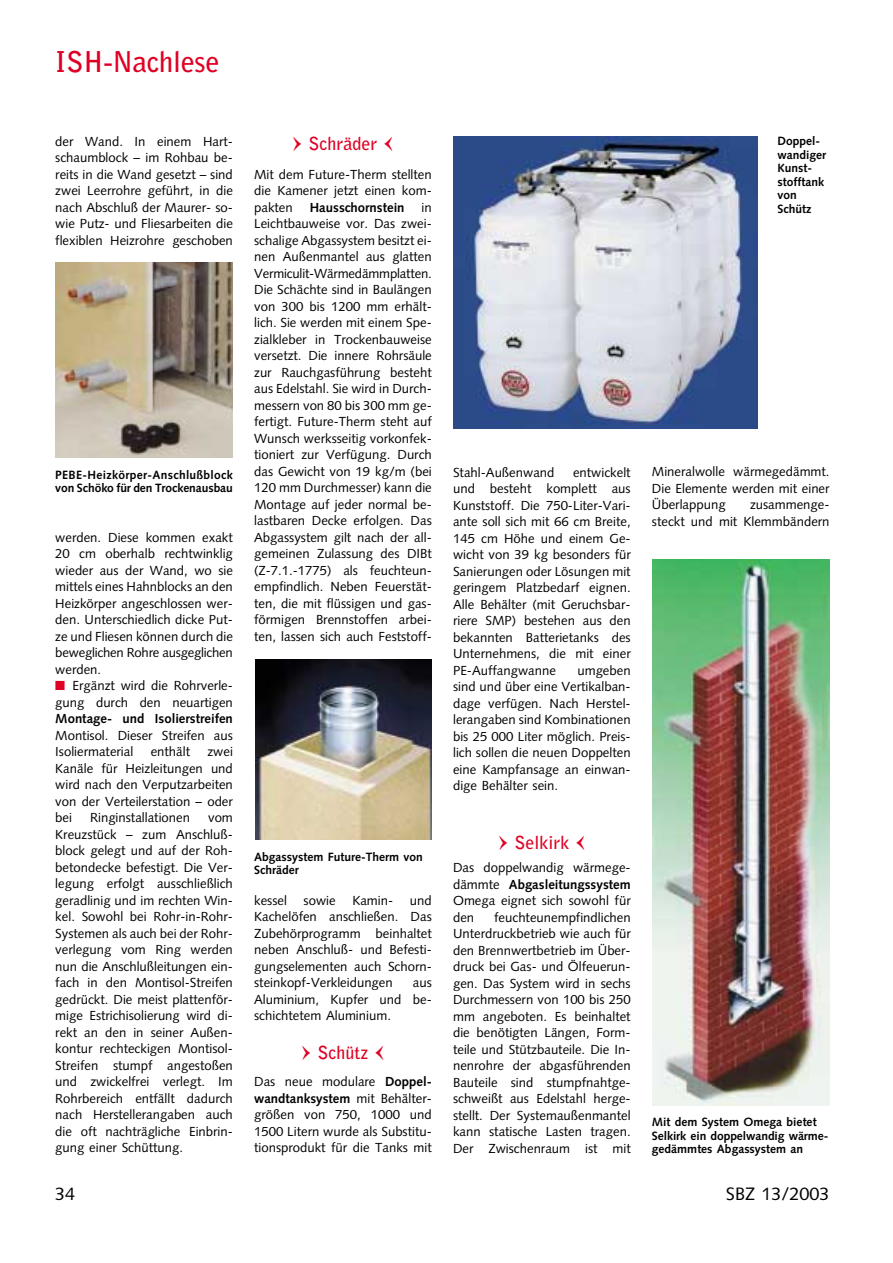
<style>
.page{position:relative;width:893px;height:1263px;background:#fff}
.page>*{position:absolute;margin:0;border:0;box-sizing:border-box;transform-origin:0 0}
.t1{font:700 28.5px "Bell Gothic";letter-spacing:-.01em;color:#df0023}
.t2{font:700 18px "Bell Gothic";color:#df0023}
.t3{font:18px "Syntax";color:#000}
.t4{font:13.2px/16.5px "Syntax";color:#000;text-align:justify}
.t5{font:700 13.2px "Syntax";color:#000}
.t6{font:700 12px/13.5px "Syntax";color:#000}
.t7{font:700 12px/13.5px "Syntax";letter-spacing:.025em;color:#000}
.s1{color:#df0023}
.s2{font-weight:700}
</style>
<div class="page">
<img style="left:55px;top:262px;width:178px;height:196px">
<img style="left:453px;top:136px;width:304px;height:292px">
<img style="left:255px;top:660px;width:177px;height:180px">
<img style="left:652px;top:559px;width:177px;height:546px">
<h1 class="t1" style="left:55px;top:51px;width:166px">ISH-Nachlese</h1>
<p class="t4" style="left:55px;top:134px;width:179px">der Wand. In einem Hart&shy;schaumblock – im Rohbau be&shy;reits in die Wand gesetzt – sind zwei Leerrohre geführt, in die nach Abschluß der Maurer- so&shy;wie Putz- und Fliesarbeiten die flexiblen Heizrohre geschoben</p>
<p class="t7" style="left:55px;top:469px;width:179px">PEBE-Heizkörper-Anschlußblock von Schöko für den Trockenausbau</p>
<p class="t4" style="left:55px;top:530px;width:179px">werden. Diese kommen exakt 20 cm oberhalb rechtwinklig wieder aus der Wand, wo sie mittels eines Hahnblocks an den Heizkörper angeschlossen wer&shy;den. Unterschiedlich dicke Put&shy;ze und Fliesen können durch die beweglichen Rohre ausgeglichen werden.</p>
<p class="t4" style="left:55px;top:679px;width:179px"><span class="s1">■</span> Ergänzt wird die Rohrverle&shy;gung durch den neuartigen</p>
<p class="t5" style="left:55px;top:713px;width:179px">Montage- und Isolierstreifen</p>
<p class="t4" style="left:55px;top:728px;width:179px">Montisol. Dieser Streifen aus<br>Isoliermaterial</p>
<p class="t4" style="left:151px;top:745px;width:41px">enthält</p>
<p class="t4" style="left:55px;top:745px;width:179px;text-indent:152px">zwei Kanäle für Heizleitungen und wird nach den Verputzarbeiten von der Verteilerstation – oder bei</p>
<p class="t4" style="left:90px;top:811px;width:101px">Ringinstallationen</p>
<p class="t4" style="left:55px;top:811px;width:179px;text-indent:153px">vom Kreuzstück – zum Anschluß&shy;block gelegt und auf der Roh&shy;betondecke befestigt. Die Ver&shy;legung erfolgt ausschließlich geradlinig und im rechten Win&shy;kel. Sowohl bei Rohr-in-Rohr-Systemen als auch bei der Rohr&shy;verlegung vom Ring werden nun die Anschlußleitungen ein&shy;fach in den Montisol-Streifen gedrückt. Die meist plattenför&shy;mige Estrichisolierung wird di&shy;rekt an den in seiner Außen&shy;kontur rechteckigen Montisol-Streifen stumpf angestoßen und zwickelfrei verlegt. Im Rohrbereich entfällt dadurch nach Herstellerangaben auch die oft nachträgliche Einbrin&shy;gung einer Schüttung.</p>
<h2 class="t2" style="left:308px;top:136px;width:70px">Schräder</h2>
<p class="t4" style="left:254px;top:167px;width:179px">Mit dem Future-Therm stellten die Kamener jetzt einen kom&shy;pakten</p>
<p class="t5" style="left:310px;top:202px;width:96px">Hausschornstein</p>
<p class="t4" style="left:254px;top:200px;width:179px;text-indent:167px">in Leichtbauweise vor. Das zwei&shy;schalige Abgassystem besitzt ei&shy;nen Außenmantel aus glatten Vermiculit-Wärmedämmplatten.<br>Die Schächte sind in Baulängen von 300 bis 1200 mm erhält&shy;lich. Sie werden mit einem Spe&shy;zialkleber in Trockenbauweise versetzt. Die innere Rohrsäule zur Rauchgasführung besteht aus Edelstahl. Sie wird in Durch&shy;messern von 80 bis 300 mm ge&shy;fertigt. Future-Therm steht auf Wunsch werksseitig vorkonfek&shy;tioniert zur Verfügung. Durch das Gewicht von 19 kg/m (bei 120 mm Durchmesser) kann die Montage auf jeder normal be&shy;lastbaren Decke erfolgen. Das Abgassystem gilt nach der all&shy;gemeinen Zulassung des DIBt (Z-7.1.-1775) als feuchteun&shy;empfindlich. Neben Feuerstät&shy;ten, die mit flüssigen und gas&shy;förmigen Brennstoffen arbei&shy;ten, lassen sich auch Feststoff-</p>
<p class="t6" style="left:254px;top:851px;width:170px">Abgassystem Future-Therm von<br>Schräder</p>
<p class="t4" style="left:254px;top:893px;width:179px;text-indent:156px">und Kachelöfen anschließen. Das Zubehörprogramm beinhaltet neben Anschluß- und Befesti&shy;gungselementen auch Schorn&shy;steinkopf-Verkleidungen</p>
<p class="t4" style="left:254px;top:893px;width:34px">kessel</p>
<p class="t4" style="left:303px;top:893px;width:34px">sowie</p>
<p class="t4" style="left:352px;top:893px;width:42px">Kamin-</p>
<p class="t4" style="left:254px;top:976px;width:179px;text-indent:159px">aus Aluminium, Kupfer und be&shy;schichtetem Aluminium.</p>
<h2 class="t2" style="left:317px;top:1046px;width:52px">Schütz</h2>
<p class="t4" style="left:254px;top:1075px;width:179px">Das neue modulare <span class="s2">Doppel&shy;wandtanksystem</span> mit Behälter&shy;größen von 750, 1000 und 1500 Litern wurde als Substitu&shy;tionsprodukt für die Tanks mit</p>
<p class="t4" style="left:453px;top:465px;width:103px">Stahl-Außenwand</p>
<p class="t4" style="left:453px;top:465px;width:179px;text-indent:120px">entwickelt und besteht komplett aus Kunststoff. Die 750-Liter-Vari&shy;ante soll sich mit 66 cm Breite, 145 cm Höhe und einem Ge&shy;wicht von 39 kg besonders für Sanierungen oder Lösungen mit geringem Platzbedarf eignen.<br>Alle Behälter (mit Geruchsbar&shy;riere SMP) bestehen aus den bekannten Batterietanks des Unternehmens, die mit einer PE-Auffangwanne</p>
<p class="t4" style="left:453px;top:663px;width:179px;text-indent:124px">umgeben sind und über eine Vertikalban&shy;dage verfügen. Nach Herstel&shy;lerangaben sind Kombinationen bis 25 000 Liter möglich. Preis&shy;lich sollen die neuen Doppelten eine Kampfansage an einwan&shy;dige Behälter sein.</p>
<h2 class="t2" style="left:514px;top:835px;width:56px">Selkirk</h2>
<p class="t4" style="left:453px;top:861px;width:179px">Das doppelwandig wärmege&shy;dämmte <span class="s2">Abgasleitungssystem </span>Omega eignet sich sowohl für den</p>
<p class="t4" style="left:453px;top:910px;width:179px;text-indent:41px">feuchteunempfindlichen Unterdruckbetrieb wie auch für den Brennwertbetrieb im Über&shy;druck bei Gas- und Ölfeuerun&shy;gen. Das System wird in sechs Durchmessern von 100 bis 250 mm angeboten. Es beinhaltet die benötigten Längen, Form&shy;teile und Stützbauteile. Die In&shy;nenrohre der abgasführenden Bauteile sind stumpfnahtge&shy;schweißt aus Edelstahl herge&shy;stellt. Der Systemaußenmantel kann statische Lasten tragen.<br>Der Zwischenraum ist mit</p>
<p class="t6" style="left:777px;top:135px;width:50px">Doppel&shy;wandiger<br>Kunst&shy;stofftank von<br>Schütz</p>
<p class="t4" style="left:652px;top:465px;width:179px">Mineralwolle wärmegedämmt.<br>Die Elemente werden mit einer Überlappung</p>
<p class="t4" style="left:652px;top:498px;width:179px;text-align:right">zusammenge-<br>steckt und mit Klemmbändern</p>
<p class="t6" style="left:652px;top:1116px;width:178px">Mit dem System Omega bietet<br>Selkirk ein doppelwandig wärme&shy;gedämmtes Abgassystem an</p>
<h2 class="t3" style="left:55px;top:1186px;width:22px">34</h2>
<h2 class="t3" style="left:726px;top:1186px;width:105px">SBZ 13/2003</h2>
</div>
